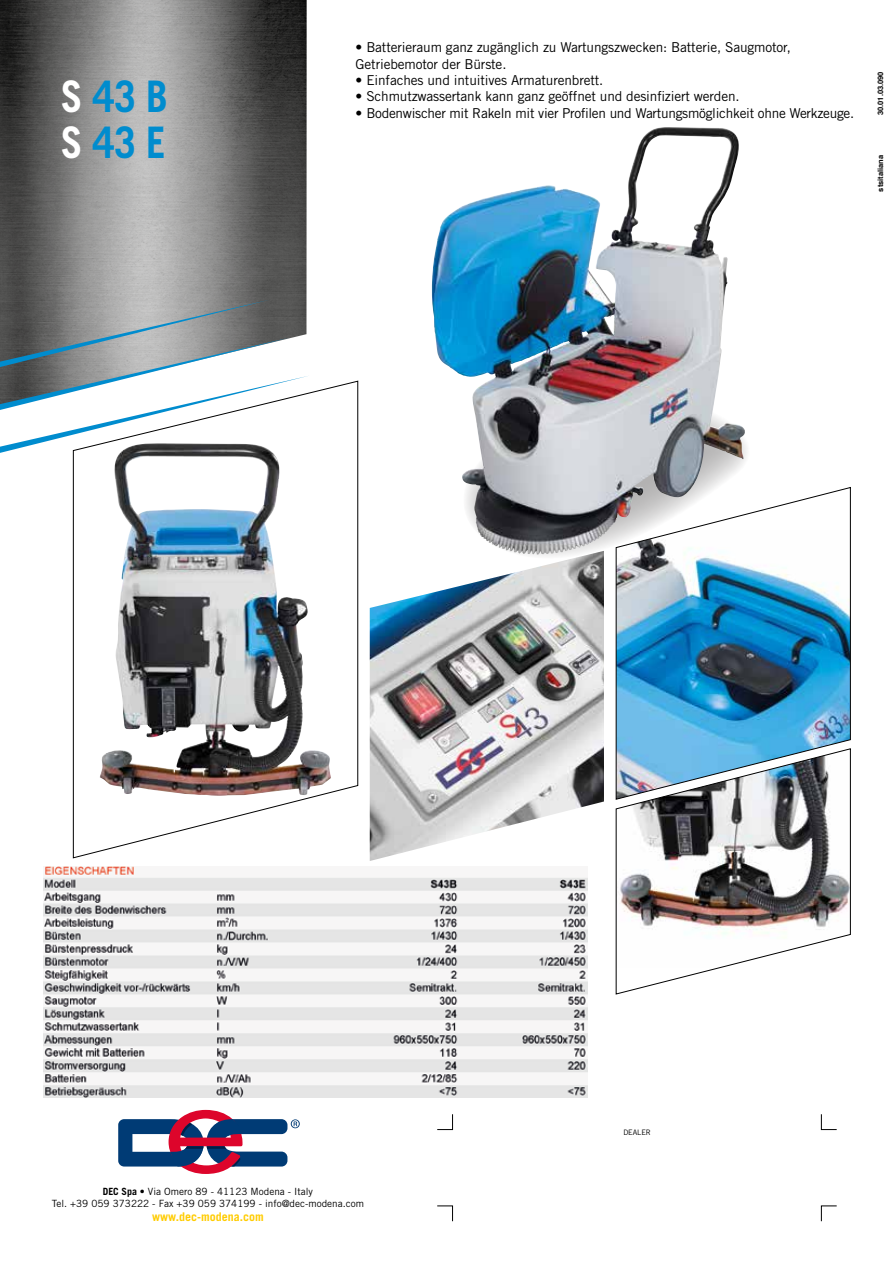
<style>
.page{position:relative;width:893px;height:1263px;background:#fff}
.page>*{position:absolute;margin:0;border:0;box-sizing:border-box;transform-origin:0 0}
.t1{font:700 43.5px/46.2px "Trade Gothic LT Std";color:#008cce;scale:.9 1}
.t2{font:13.65px/16.4px "Trade Gothic LT Std";letter-spacing:-.01em;color:#000}
.t3{font:700 12px "Trade Gothic LT Std";color:#fc0}
.t4{font:9.9px/12px "Trade Gothic LT Std";color:#000;text-align:center}
.t5{font:700 7.5px "Helvetica";color:#000}
.t6{font:7.5px "Trade Gothic LT Std";letter-spacing:-.01em;color:#000}
.s1{color:#fff}
.s2{font-weight:700}
</style>
<div class="page">
<img style="left:483px;top:362px;width:264px;height:255px">
<img style="left:431px;top:130px;width:221px;height:408px">
<img style="left:0;top:0;width:307px;height:300px">
<svg style="left:0;top:300px;width:308px;height:153px"></svg>
<svg style="left:118px;top:1110px;width:182px;height:64px"></svg>
<img style="left:370px;top:551px;width:234px;height:310px">
<svg style="left:73px;top:381px;width:285px;height:477px"></svg>
<svg style="left:616px;top:799px;width:235px;height:195px"></svg>
<img style="left:616px;top:487px;width:235px;height:312px">
<svg style="left:437px;top:1114px;width:16px;height:16px"></svg>
<svg style="left:437px;top:1205px;width:16px;height:16px"></svg>
<svg style="left:821px;top:1205px;width:16px;height:16px"></svg>
<svg style="left:821px;top:1114px;width:16px;height:16px"></svg>
<img style="left:43px;top:866px;width:544px;height:231px">
<h1 class="t1" style="left:61px;top:73px;width:120px"><span class="s1">S</span> 43 B<br><span class="s1">S</span> 43 E</h1>
<p class="t2" style="left:356px;top:39px;width:437px">• Batterieraum ganz zugänglich zu Wartungszwecken: Batterie, Saugmotor,<br>Getriebemotor der Bürste.</p>
<p class="t2" style="left:356px;top:72px;width:249px">• Einfaches und intuitives Armaturenbrett.</p>
<p class="t2" style="left:356px;top:88px;width:386px">• Schmutzwassertank kann ganz geöffnet und desinfiziert werden.</p>
<p class="t2" style="left:356px;top:105px;width:500px">• Bodenwischer mit Rakeln mit vier Profilen und Wartungsmöglichkeit ohne Werkzeuge.</p>
<p class="t5" style="left:874px;top:115px;width:45px;rotate:-90deg">30.01.03.090</p>
<p class="t5" style="left:874px;top:192px;width:38px;rotate:-90deg">stsitaliana</p>
<p class="t4" style="left:52px;top:1185px;width:314px"><span class="s2">DEC Spa</span> • Via Omero 89 - 41123 Modena - Italy<br>Tel. +39 059 373222 - Fax +39 059 374199 - info@dec-modena.com</p>
<p class="t3" style="left:152px;top:1209px;width:113px">www.dec-modena.com</p>
<p class="t6" style="left:623px;top:1128px;width:29px">DEALER</p>
</div>
